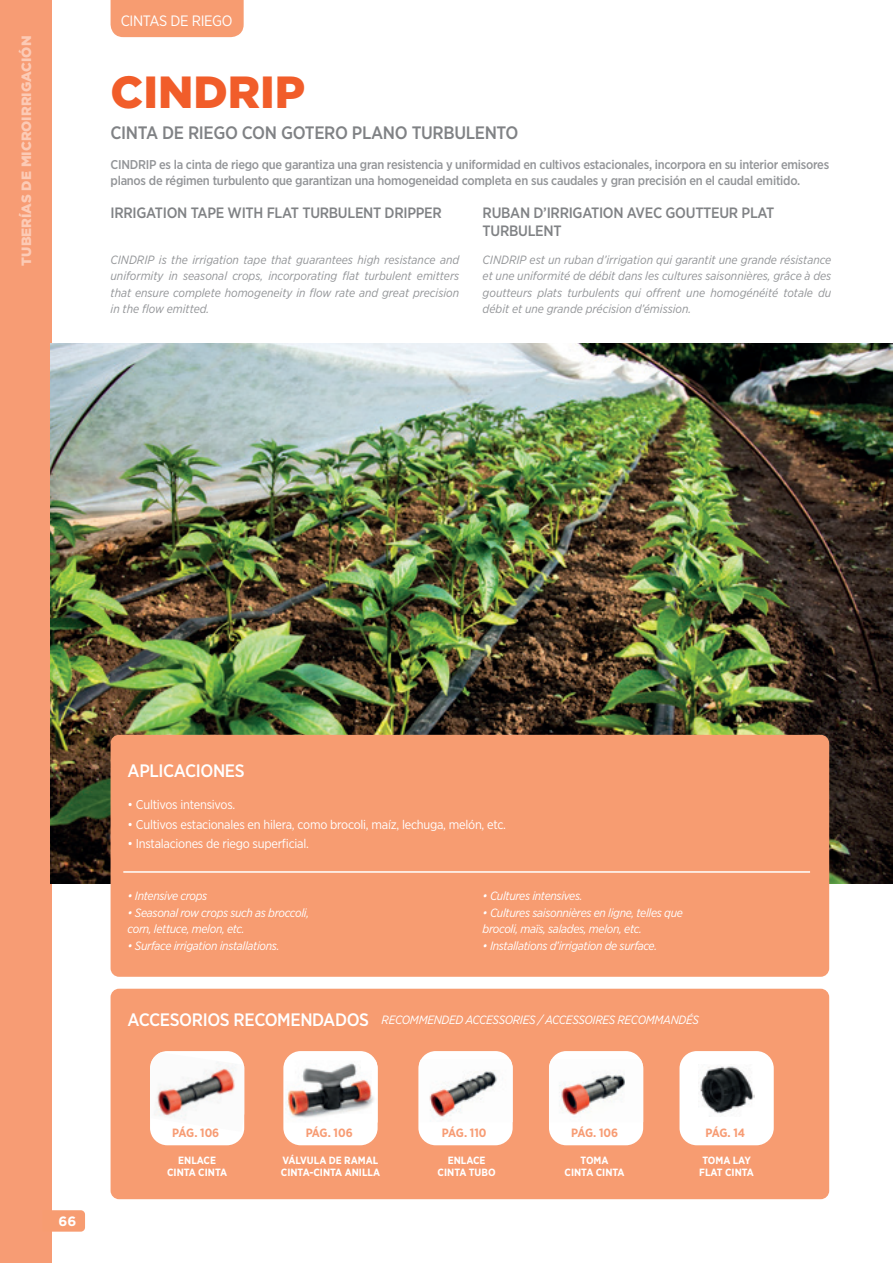
<style>
.page{position:relative;width:893px;height:1263px;background:#fff}
.page>*{position:absolute;margin:0;border:0;box-sizing:border-box;transform-origin:0 0}
.t1{font:900 45px "Gotham";color:#f15d2a}
.t2{font:500 18px "Gotham Narrow";letter-spacing:-.02em;color:#808285}
.t3{font:500 18px "Gotham Narrow";letter-spacing:-.02em;color:#fff}
.t4{font:500 15px/18px "Gotham Narrow";letter-spacing:-.02em;color:#808285}
.t5{font:15px "Gotham Narrow";letter-spacing:-.025em;color:#fff}
.t6{font:900 13.5px "Gotham";color:#fccbb6}
.t7{font:700 13.5px "Gotham";color:#fff}
.t8{font:500 12.75px/16.5px "Gotham Narrow";letter-spacing:-.02em;color:#939598}
.t9{font:12.75px "Gotham Narrow";letter-spacing:-.02em;color:#fff}
.t10{font:italic 12px/16.5px "Gotham Narrow";color:#939598;text-align:justify}
.t11{font:italic 12px/16.5px "Gotham Narrow";letter-spacing:-.025em;color:#fff}
.t12{font:700 12px "Gotham Narrow";letter-spacing:-.035em;color:#f79c74}
.t13{font:700 10.5px/12px "Gotham Narrow";color:#fff;text-align:center}
</style>
<div class="page">
<div style="left:0;top:0;width:51px;height:1263px;background:#f79c74"></div>
<img style="left:51px;top:343px;width:842px;height:540px">
<svg style="left:51px;top:1210px;width:34px;height:21px"></svg>
<div style="left:111px;top:735px;width:718px;height:242px;background:#f79c71;border-radius:9px"></div>
<hr style="left:123px;top:871px;width:687px;height:2px;background:#fff">
<div style="left:111px;top:989px;width:718px;height:210px;background:#f79c71;border-radius:9px"></div>
<div style="left:549px;top:1051px;width:94px;height:94px;background:#fff;border-radius:17px"></div>
<img style="left:549px;top:1059px;width:94px;height:61px">
<div style="left:679px;top:1051px;width:95px;height:94px;background:#fff;border-radius:17px"></div>
<img style="left:700px;top:1066px;width:55px;height:51px">
<div style="left:150px;top:1051px;width:94px;height:94px;background:#fff;border-radius:17px"></div>
<img style="left:150px;top:1052px;width:94px;height:80px">
<div style="left:283px;top:1051px;width:95px;height:94px;background:#fff;border-radius:17px"></div>
<img style="left:285px;top:1060px;width:93px;height:62px">
<div style="left:418px;top:1051px;width:95px;height:94px;background:#fff;border-radius:17px"></div>
<img style="left:420px;top:1059px;width:93px;height:63px">
<div style="left:111px;top:0;width:133px;height:37px;background:#f79c71"></div>
<p class="t6" style="left:17px;top:266px;width:231px;rotate:-90deg">TUBERÍAS DE MICROIRRIGACIÓN</p>
<p class="t5" style="left:121px;top:11px;width:113px">CINTAS DE RIEGO</p>
<h1 class="t1" style="left:111px;top:61px;width:196px">CINDRIP</h1>
<h2 class="t2" style="left:111px;top:121px;width:409px">CINTA DE RIEGO CON GOTERO PLANO TURBULENTO</h2>
<p class="t8" style="left:111px;top:156px;width:720px">CINDRIP es la cinta de riego que garantiza una gran resistencia y uniformidad en cultivos estacionales, incorpora en su interior emisores planos de régimen turbulento que garantizan una homogeneidad completa en sus caudales y gran precisión en el caudal emitido.</p>
<p class="t4" style="left:111px;top:204px;width:333px">IRRIGATION TAPE WITH FLAT TURBULENT DRIPPER</p>
<p class="t4" style="left:483px;top:204px;width:293px">RUBAN D’IRRIGATION AVEC GOUTTEUR PLAT<br>TURBULENT</p>
<p class="t10" style="left:111px;top:251px;width:350px">CINDRIP is the irrigation tape that guarantees high resistance and uniformity in seasonal crops, incorporating flat turbulent emitters that ensure complete homogeneity in flow rate and great precision in the flow emitted.</p>
<p class="t10" style="left:483px;top:251px;width:350px">CINDRIP est un ruban d’irrigation qui garantit une grande résistance et une uniformité de débit dans les cultures saisonnières, grâce à des goutteurs plats turbulents qui offrent une homogénéité totale du débit et une grande précision d’émission.</p>
<p class="t7" style="left:58px;top:1212px;width:19px">66</p>
<h2 class="t3" style="left:128px;top:759px;width:119px">APLICACIONES</h2>
<p class="t9" style="left:128px;top:797px;width:109px">• Cultivos intensivos.</p>
<p class="t9" style="left:128px;top:816px;width:380px">• Cultivos estacionales en hilera, como brocoli, maíz, lechuga, melón, etc.</p>
<p class="t9" style="left:128px;top:836px;width:183px">• Instalaciones de riego superficial.</p>
<p class="t11" style="left:128px;top:887px;width:81px">• Intensive crops</p>
<p class="t11" style="left:128px;top:904px;width:183px">• Seasonal row crops such as broccoli, corn, lettuce, melon, etc.</p>
<p class="t11" style="left:128px;top:937px;width:153px">• Surface irrigation installations.</p>
<p class="t11" style="left:483px;top:887px;width:102px">• Cultures intensives.</p>
<p class="t11" style="left:483px;top:904px;width:202px">• Cultures saisonnières en ligne, telles que brocoli, maïs, salades, melon, etc.</p>
<p class="t11" style="left:483px;top:937px;width:176px">• Installations d’irrigation de surface.</p>
<h2 class="t3" style="left:128px;top:1008px;width:243px">ACCESORIOS RECOMENDADOS</h2>
<p class="t11" style="left:382px;top:1011px;width:319px">RECOMMENDED ACCESSORIES / ACCESSOIRES RECOMMANDÉS</p>
<p class="t12" style="left:172px;top:1125px;width:49px">PÁG. 106</p>
<p class="t12" style="left:306px;top:1125px;width:49px">PÁG. 106</p>
<p class="t12" style="left:442px;top:1125px;width:46px">PÁG. 110</p>
<p class="t12" style="left:571px;top:1125px;width:49px">PÁG. 106</p>
<p class="t12" style="left:705px;top:1125px;width:41px">PÁG. 14</p>
<p class="t13" style="left:167px;top:1154px;width:62px">ENLACE<br>CINTA CINTA</p>
<p class="t13" style="left:438px;top:1154px;width:60px">ENLACE<br>CINTA TUBO</p>
<p class="t13" style="left:564px;top:1154px;width:62px">TOMA<br>CINTA CINTA</p>
<p class="t13" style="left:699px;top:1154px;width:56px;text-align:left">TOMA LAY<br>FLAT CINTA</p>
<p class="t13" style="left:281px;top:1154px;width:101px;text-align:left">VÁLVULA DE RAMAL<br>CINTA-CINTA ANILLA</p>
</div>
